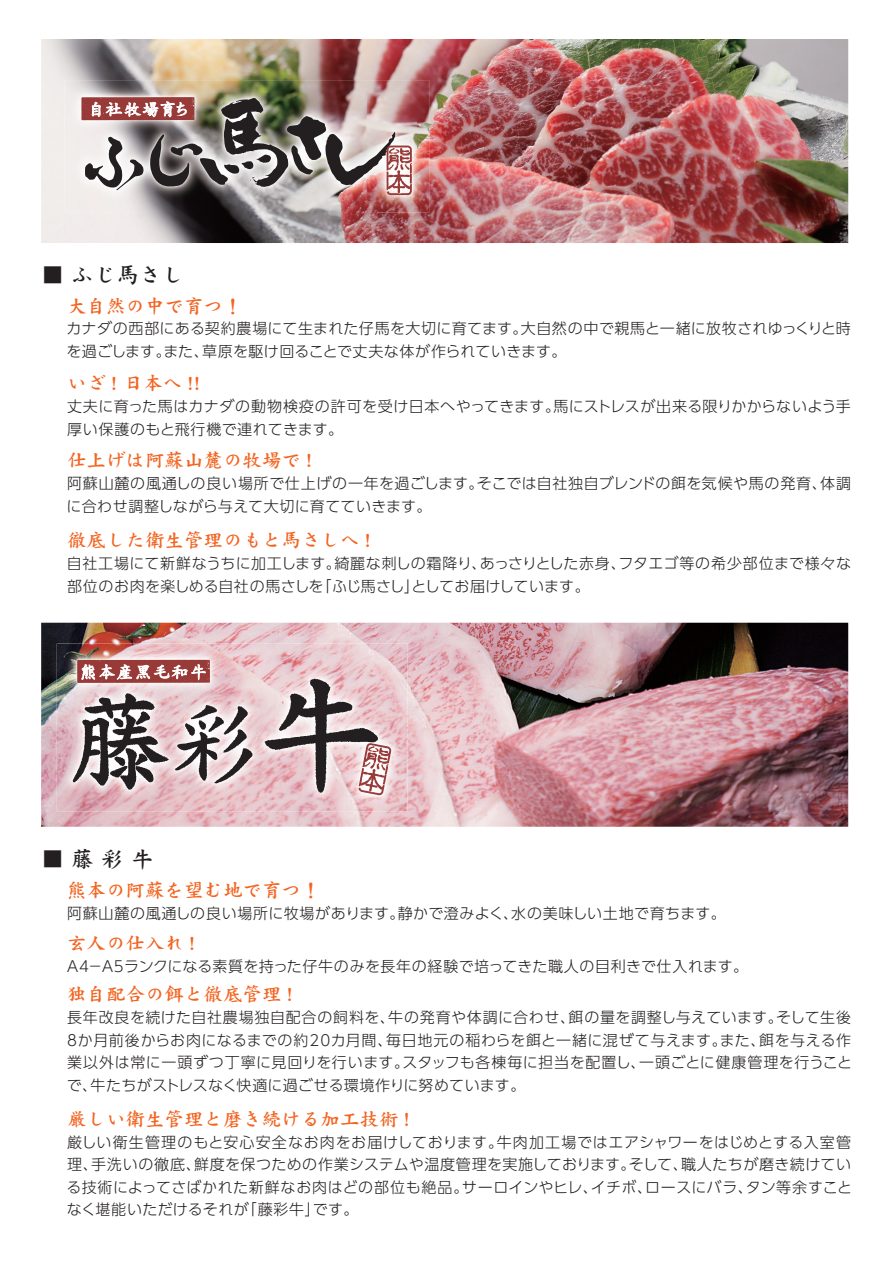
<style>
.page{position:relative;width:893px;height:1263px;background:#fff}
.page>*{position:absolute;margin:0;border:0;box-sizing:border-box;transform-origin:0 0}
.t1{font:22.5px "DF Kai Sho Std W7";color:#231f20}
.t2{font:19.5px "DF Kai Sho Std W7";color:#f36421}
.t3{font:16.65px "DF Kai Sho Std W5";letter-spacing:.05em;color:#fff}
.t4{font:300 15px/22.5px "UD Shin Go Pro";letter-spacing:.025em;color:#231f20}
.t5{font:300 15px "UD Shin Go Pro";letter-spacing:.045em;color:#231f20}
</style>
<div class="page">
<img style="left:41px;top:39px;width:807px;height:204px">
<img style="left:64px;top:80px;width:365px;height:44px">
<div style="left:64px;top:124px;width:52px;height:88px;background:#f1edeb"></div>
<img style="left:377px;top:124px;width:52px;height:88px">
<img style="left:116px;top:200px;width:261px;height:12px">
<img style="left:77px;top:93px;width:339px;height:107px">
<img style="left:81px;top:97px;width:331px;height:98px">
<img style="left:41px;top:623px;width:807px;height:204px">
<img style="left:57px;top:643px;width:350px;height:168px">
<img style="left:69px;top:656px;width:326px;height:143px">
<svg style="left:77px;top:660px;width:133px;height:23px;background:#b06967"></svg>
<svg style="left:73px;top:693px;width:96px;height:97px"></svg>
<svg style="left:175px;top:705px;width:78px;height:78px"></svg>
<svg style="left:265px;top:679px;width:126px;height:116px;background:#bfa7aa"></svg>
<p class="t3" style="left:88px;top:100px;width:103px">自社牧場育ち</p>
<h1 class="t1" style="left:41px;top:263px;width:144px">■ ふじ馬さし</h1>
<h2 class="t2" style="left:67px;top:295px;width:177px">大自然の中で育つ！</h2>
<p class="t4" style="left:66px;top:317px;width:786px">カナダの西部にある契約農場にて生まれた仔馬を大切に育てます。大自然の中で親馬と一緒に放牧されゆっくりと時を過ごします。また、草原を駆け回ることで丈夫な体が作られていきます。</p>
<h2 class="t2" style="left:67px;top:373px;width:135px">いざ ! 日本へ !!</h2>
<p class="t4" style="left:67px;top:395px;width:785px">丈夫に育った馬はカナダの動物検疫の許可を受け日本へやってきます。馬にストレスが出来る限りかからないよう手厚い保護のもと飛行機で連れてきます。</p>
<h2 class="t2" style="left:67px;top:450px;width:247px">仕上げは阿蘇山麓の牧場で !</h2>
<p class="t4" style="left:67px;top:472px;width:786px">阿蘇山麓の風通しの良い場所で仕上げの一年を過ごします。そこでは自社独自ブレンドの餌を気候や馬の発育、体調に合わせ調整しながら与えて大切に育てていきます。</p>
<h2 class="t2" style="left:67px;top:530px;width:305px">徹底した衛生管理のもと馬さしへ !</h2>
<p class="t4" style="left:67px;top:552px;width:786px">自社工場にて新鮮なうちに加工します。綺麗な刺しの霜降り、あっさりとした赤身、フタエゴ等の希少部位まで様々な部位のお肉を楽しめる自社の馬さしを「ふじ馬さし」としてお届けしています。</p>
<h1 class="t1" style="left:41px;top:846px;width:114px">■ 藤 彩 牛</h1>
<h2 class="t2" style="left:67px;top:880px;width:255px">熊本の阿蘇を望む地で育つ！</h2>
<p class="t5" style="left:67px;top:901px;width:660px">阿蘇山麓の風通しの良い場所に牧場があります。静かで澄みよく、水の美味しい土地で育ちます。</p>
<h2 class="t2" style="left:67px;top:933px;width:130px">玄人の仕入れ !</h2>
<p class="t4" style="left:65px;top:955px;width:684px">Ａ4－Ａ5ランクになる素質を持った仔牛のみを長年の経験で培ってきた職人の目利きで仕入れます。</p>
<h2 class="t2" style="left:67px;top:984px;width:227px">独自配合の餌と徹底管理 !</h2>
<p class="t4" style="left:67px;top:1006px;width:787px;text-align:justify">長年改良を続けた自社農場独自配合の飼料を、牛の発育や体調に合わせ、餌の量を調整し与えています。そして生後8か月前後からお肉になるまでの約20カ月間、毎日地元の稲わらを餌と一緒に混ぜて与えます。また、餌を与える作業以外は常に一頭ずつ丁寧に見回りを行います。スタッフも各棟毎に担当を配置し、一頭ごとに健康管理を行うことで、牛たちがストレスなく快適に過ごせる環境作りに努めています。</p>
<h2 class="t2" style="left:67px;top:1108px;width:344px">厳しい衛生管理と磨き続ける加工技術 !</h2>
<p class="t4" style="left:67px;top:1130px;width:787px;text-align:justify">厳しい衛生管理のもと安心安全なお肉をお届けしております。牛肉加工場ではエアシャワーをはじめとする入室管理、手洗いの徹底、鮮度を保つための作業システムや温度管理を実施しております。そして、職人たちが磨き続けている技術によってさばかれた新鮮なお肉はどの部位も絶品。サーロインやヒレ、イチボ、ロースにバラ、タン等余すことなく堪能いただけるそれが「藤彩牛」です。</p>
</div>
